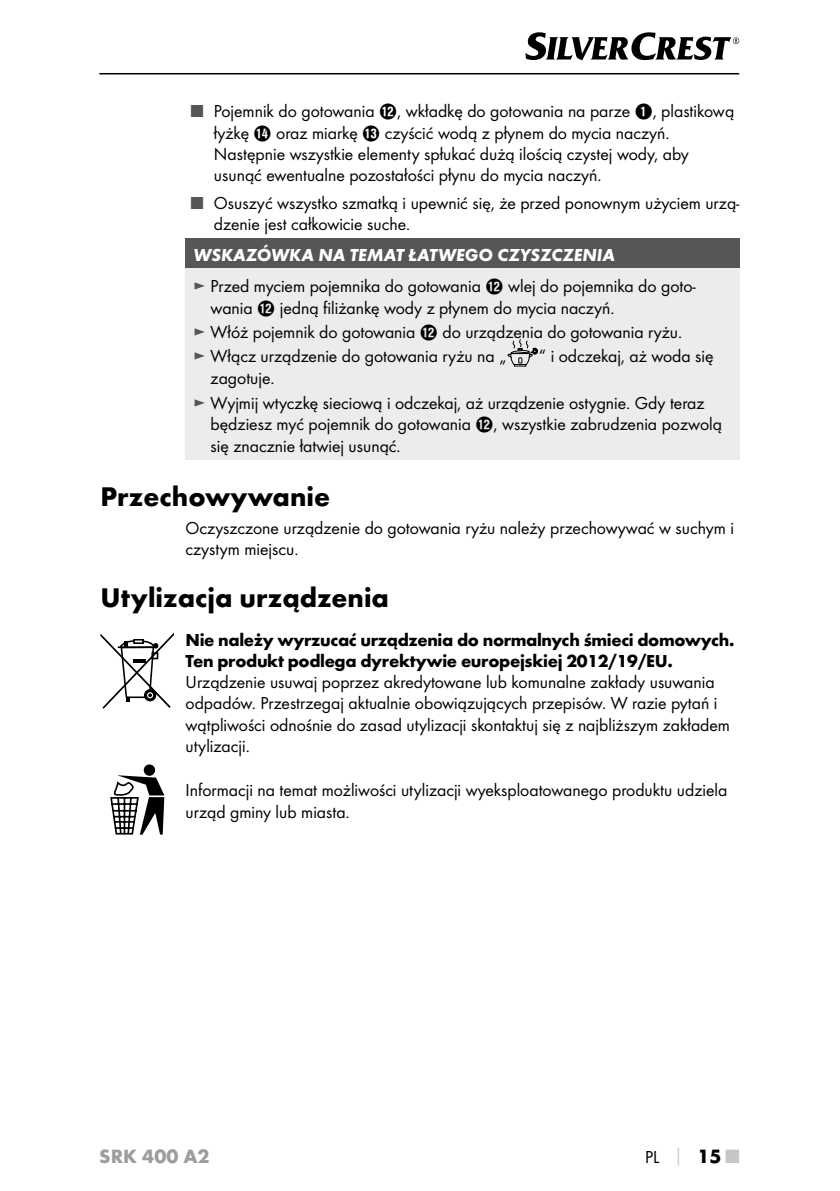
<style>
.page{position:relative;width:840px;height:1191px;background:#fff}
.page>*{position:absolute;margin:0;border:0;box-sizing:border-box;transform-origin:0 0}
.t1{font:700 28px "Futura";color:#000}
.t2{font:700 20px "Futura";color:#9c9d9d}
.t3{font:18px/21.6px "Futura Boo";color:#000}
.t4{font:700 18px/21px "Futura";letter-spacing:-.02em;color:#000}
.t5{font:italic 700 18px "Futura";color:#fff}
.s1{color:#565656}
.s2{font-family:"Hako PI Nummern"}
.s3{font-family:"Futura";font-weight:700;color:#c5c6c6}
.s4{font-family:"Futura";font-weight:700;font-size:20px}
.s5{font-family:"Futura";font-weight:700;font-size:20px;color:#c5c6c6}
</style>
<div class="page">
<hr style="left:99px;top:73px;width:639px;height:1px;background:#000">
<svg style="left:525px;top:32px;width:213px;height:28px"></svg>
<div style="left:185px;top:238px;width:554px;height:31px;background:#565656"></div>
<div style="left:185px;top:269px;width:554px;height:191px;background:#ececed"></div>
<svg style="left:507px;top:339px;width:30px;height:27px"></svg>
<svg style="left:100px;top:632px;width:74px;height:77px"></svg>
<div style="left:144px;top:764px;width:11px;height:12px;background:#000;border-radius:50%"></div>
<svg style="left:110px;top:775px;width:54px;height:59px"></svg>
<p class="t3" style="left:214px;top:101px;width:521px;text-indent:-23px"><span class="s1">■</span> Pojemnik do gotowania <span class="s2">W</span>, wkładkę do gotowania na parze <span class="s2">1</span>, plastikową łyżkę <span class="s2">R</span> oraz miarkę <span class="s2">E</span> czyścić wodą z płynem do mycia naczyń.<br>Następnie wszystkie elementy spłukać dużą ilością czystej wody, aby usunąć ewentualne pozostałości płynu do mycia naczyń.</p>
<p class="t3" style="left:214px;top:193px;width:526px;line-height:21px;text-indent:-23px"><span class="s1">■</span> Osuszyć wszystko szmatką i upewnić się, że przed ponownym użyciem urzą&shy;dzenie jest całkowicie suche.</p>
<p class="t5" style="left:193px;top:243px;width:422px">WSKAZÓWKA NA TEMAT ŁATWEGO CZYSZCZENIA</p>
<p class="t3" style="left:210px;top:275px;width:486px;text-indent:-17px"><span class="s1">►</span> Przed myciem pojemnika do gotowania <span class="s2">W</span> wlej do pojemnika do goto&shy;wania <span class="s2">W</span> jedną filiżankę wody z płynem do mycia naczyń.</p>
<p class="t3" style="left:193px;top:320px;width:487px;line-height:24.4px"><span class="s1">►</span> Włóż pojemnik do gotowania <span class="s2">W</span> do urządzenia do gotowania ryżu. <span class="s1">►</span> Włącz urządzenie do gotowania ryżu na „</p>
<p class="t3" style="left:538px;top:345px;width:176px">“ i odczekaj, aż woda się</p>
<p class="t3" style="left:193px;top:366px;width:512px;line-height:24.4px;text-indent:17px">zagotuje.<br><span class="s1">►</span> Wyjmij wtyczkę sieciową i odczekaj, aż urządzenie ostygnie. Gdy teraz</p>
<p class="t3" style="left:210px;top:413px;width:512px">będziesz myć pojemnik do gotowania <span class="s2">W</span>, wszystkie zabrudzenia pozwolą się znacznie łatwiej usunąć.</p>
<h1 class="t1" style="left:100px;top:480px;width:231px">Przechowywanie</h1>
<p class="t3" style="left:185px;top:517px;width:549px">Oczyszczone urządzenie do gotowania ryżu należy przechowywać w suchym i czystym miejscu.</p>
<h1 class="t1" style="left:100px;top:580px;width:290px">Utylizacja urządzenia</h1>
<p class="t4" style="left:185px;top:628px;width:548px">Nie należy wyrzucać urządzenia do normalnych śmieci domowych.<br>Ten produkt podlega dyrektywie europejskiej 2012/19/EU.</p>
<p class="t3" style="left:185px;top:670px;width:545px">Urządzenie usuwaj poprzez akredytowane lub komunalne zakłady usuwania odpadów. Przestrzegaj aktualnie obowiązujących przepisów. W razie pytań i wątpliwości odnośnie do zasad utylizacji skontaktuj się z najbliższym zakładem utylizacji.</p>
<p class="t3" style="left:185px;top:779px;width:543px">Informacji na temat możliwości utylizacji wyeksploatowanego produktu udziela urząd gminy lub miasta.</p>
<p class="t2" style="left:99px;top:1143px;width:112px">SRK 400 A2</p>
<p class="t3" style="left:644px;top:1145px;width:96px">PL <span class="s3">│</span> <span class="s4">15</span> <span class="s5">■</span></p>
</div>
